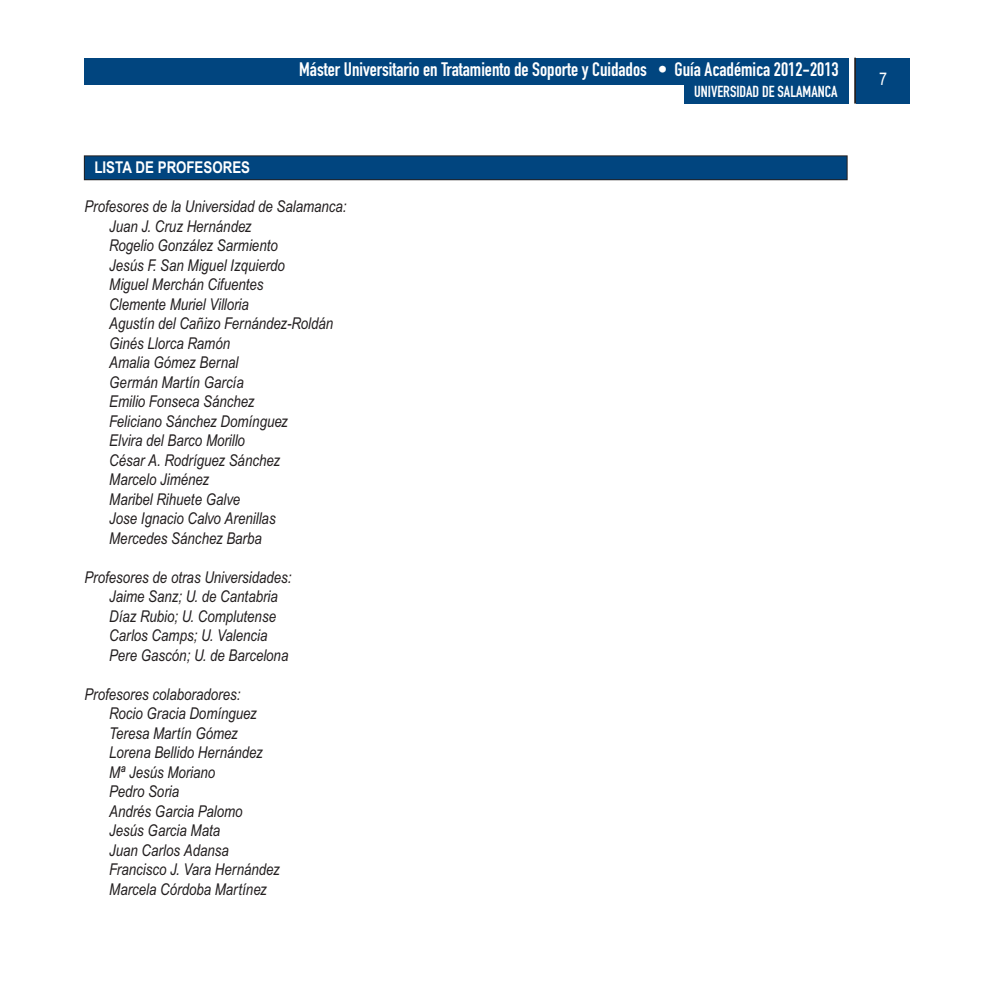
<style>
.page{position:relative;width:993px;height:993px;background:#fff}
.page>*{position:absolute;margin:0;border:0;box-sizing:border-box;transform-origin:0 0}
.t1{font:19.25px "DIN Engschrift Alternate";color:#fff}
.t2{font:17.5px "Arial Narrow";color:#fff}
.t3{font:italic 16.28px/19.4px "Arial Narrow";color:#231f20}
.t4{font:700 16.28px "Arial Narrow";color:#fff}
.t5{font:15.75px "DIN Engschrift Alternate";color:#fff}
</style>
<div class="page">
<div style="left:84px;top:156px;width:762px;height:24px;background:#01457f"></div>
<div style="left:84px;top:155px;width:763px;height:25px;border:1px solid #231f20"></div>
<div style="left:684px;top:58px;width:164px;height:45px;background:#01457f"></div>
<div style="left:855px;top:58px;width:54px;height:45px;background:#01457f"></div>
<hr style="left:853px;top:58px;width:2px;height:45px;background:#231f20">
<div style="left:84px;top:58px;width:764px;height:26px;background:#01457f"></div>
<p class="t1" style="left:299px;top:62px;width:540px">Máster Universitario en Tratamiento de Soporte y Cuidados • Guía Académica 2012-2013</p>
<p class="t4" style="left:94px;top:161px;width:157px">LISTA DE PROFESORES</p>
<p class="t3" style="left:109px;top:198px;width:239px;text-indent:-25px">Profesores de la Universidad de Salamanca:<br>Juan J. Cruz Hernández<br>Rogelio González Sarmiento<br>Jesús F. San Miguel Izquierdo<br>Miguel Merchán Cifuentes<br>Clemente Muriel Villoria<br>Agustín del Cañizo Fernández-Roldán<br>Ginés Llorca Ramón<br>Amalia Gómez Bernal<br>Germán Martín García<br>Emilio Fonseca Sánchez<br>Feliciano Sánchez Domínguez<br>Elvira del Barco Morillo<br>César A. Rodríguez Sánchez<br>Marcelo Jiménez<br>Maribel Rihuete Galve<br>Jose Ignacio Calvo Arenillas<br>Mercedes Sánchez Barba</p>
<p class="t3" style="left:109px;top:568px;width:184px;text-indent:-25px">Profesores de otras Universidades:<br>Jaime Sanz; U. de Cantabria<br>Díaz Rubio; U. Complutense<br>Carlos Camps; U. Valencia<br>Pere Gascón; U. de Barcelona</p>
<p class="t3" style="left:109px;top:685px;width:172px;text-indent:-25px">Profesores colaboradores:<br>Rocio Gracia Domínguez<br>Teresa Martín Gómez<br>Lorena Bellido Hernández<br>Mª Jesús Moriano<br>Pedro Soria<br>Andrés Garcia Palomo<br>Jesús Garcia Mata<br>Juan Carlos Adansa<br>Francisco J. Vara Hernández<br>Marcela Córdoba Martínez</p>
<p class="t5" style="left:694px;top:86px;width:145px">UNIVERSIDAD DE SALAMANCA</p>
<p class="t2" style="left:878px;top:73px;width:9px">7</p>
</div>
